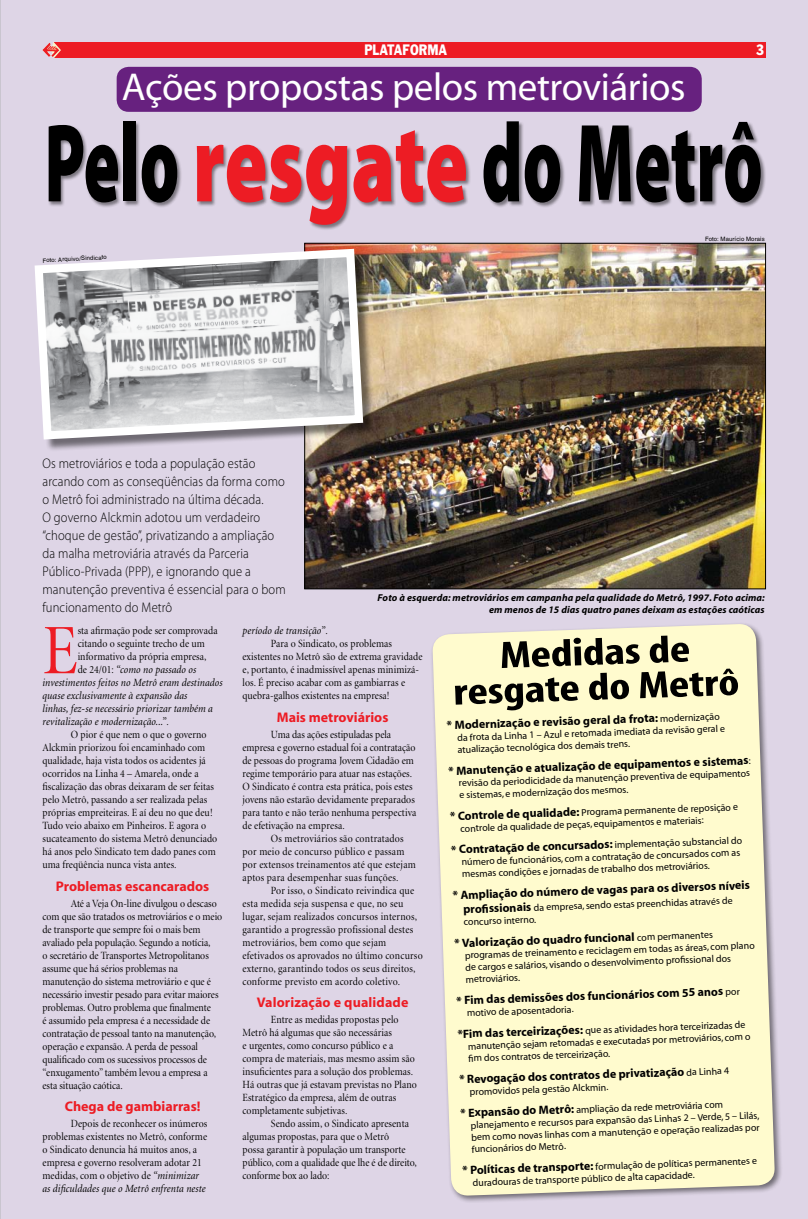
<style>
.page{position:relative;width:808px;height:1219px;background:#ded5e6}
.page>*{position:absolute;margin:0;border:0;box-sizing:border-box;transform-origin:0 0}
.t1{font:900 112.5px "Myriad Pro";color:#000;scale:.6 1}
.t2{font:71px "Minion Display";color:#ed1c24;scale:.9 1}
.t3{font:39px "Myriad";letter-spacing:-.01em;color:#fff}
.t4{font:700 condensed 38.5px/35px "Myriad";color:#000;text-align:center;scale:1.27 1}
.t5{font:300 14px/18px "Myriad Pro";letter-spacing:.01em;color:#000;scale:.9 1}
.t6{font:700 14px "Myriad";color:#ed1c24}
.t7{font:14px "Franklin Gothic";color:#fff;scale:.8 1}
.t8{font:700 12px "Myriad";color:#000}
.t9{font:11px/13px "Minion Display";letter-spacing:.01em;color:#000;scale:.9 1}
.t10{font:italic 11px/13px "Minion";letter-spacing:.01em;color:#000;scale:.9 1}
.t11{font:10px/12px "Myriad";color:#000}
.t12{font:italic 700 10px/12px "Myriad";letter-spacing:.01em;color:#000;text-align:right}
.t13{font:6px "Switzerland Plain";letter-spacing:.02em;color:#000}
.s1{color:#ed1c24}
.s2{font-family:"Minion Display";font-style:normal}
.s3{font-family:"Minion";font-style:italic}
.s4{font-weight:400;font-size:10px}
.s5{font-weight:700;font-size:12px}
</style>
<div class="page">
<img style="left:306px;top:268px;width:458px;height:319px">
<div style="left:54px;top:43px;width:712px;height:15px;background:#ed1c24"></div>
<svg style="left:51px;top:42px;width:10px;height:16px"></svg>
<img style="left:42px;top:43px;width:17px;height:14px">
<div style="left:48px;top:122px;width:760px;height:146px;background:#000;opacity:.45"></div>
<div style="left:117px;top:67px;width:585px;height:45px;background:#67217f;border-radius:12px"></div>
<div style="left:430px;top:621px;width:358px;height:588px;background:#000;opacity:.5"></div>
<svg style="left:432px;top:623px;width:343px;height:573px;background:#f9f4d1"></svg>
<div style="left:36px;top:250px;width:344px;height:206px;background:#000;opacity:.5"></div>
<svg style="left:30px;top:245px;width:337px;height:199px"></svg>
<p class="t7" style="left:365px;top:41px;width:105px">PLATAFORMA</p>
<p class="t7" style="left:756px;top:41px;width:12px">3</p>
<h3 class="t3" style="left:122px;top:68px;width:565px">Ações propostas pelos metroviários</h3>
<h1 class="t1" style="left:44px;top:100px;width:1199px">Pelo <span class="s1">resgate</span> do Metrô</h1>
<p class="t13" style="left:42px;top:257px;width:66px;rotate:-3deg">Foto: Arquivo/Sindicato</p>
<p class="t13" style="left:705px;top:236px;width:61px">Foto: Maurício Morais</p>
<p class="t5" style="left:43px;top:455px;width:272px">Os metroviários e toda a população estão arcando com as conseqüências da forma como o Metrô foi administrado na última década.<br>O governo Alckmin adotou um verdadeiro “choque de gestão”, privatizando a ampliação da malha metroviária através da Parceria Público-Privada (PPP), e ignorando que a manutenção preventiva é essencial para o bom funcionamento do Metrô</p>
<p class="t12" style="left:378px;top:592px;width:389px">Foto à esquerda: metroviários em campanha pela qualidade do Metrô, 1997. Foto acima: em menos de 15 dias quatro panes deixam as estações caóticas</p>
<h2 class="t2" style="left:43px;top:616px;width:41px">E</h2>
<p class="t9" style="left:78px;top:625px;width:157px">sta afirmação pode ser comprovada citando o seguinte trecho de um informativo da própria empresa,</p>
<p class="t10" style="left:43px;top:664px;width:202px;text-indent:35px"><span class="s2">de 24/01:</span> “como no passado os investimentos feitos no Metrô eram destinados quase exclusivamente à expansão das<br>linhas, fez-se necessário priorizar também a revitalização e modernização...”<span class="s2">.</span></p>
<p class="t9" style="left:43px;top:729px;width:196px;text-indent:28px">O pior é que nem o que o governo Alckmin priorizou foi encaminhado com qualidade, haja vista todos os acidentes já ocorridos na Linha 4 – Amarela, onde a fiscalização das obras deixaram de ser feitas pelo Metrô, passando a ser realizada pelas próprias empreiteiras. E aí deu no que deu!<br>Tudo veio abaixo em Pinheiros. E agora o sucateamento do sistema Metrô denunciado há anos pelo Sindicato tem dado panes com uma freqüência nunca vista antes.</p>
<p class="t6" style="left:56px;top:879px;width:155px">Problemas escancarados</p>
<p class="t9" style="left:43px;top:897px;width:201px;text-indent:28px">Até a Veja On-line divulgou o descaso com que são tratados os metroviários e o meio de transporte que sempre foi o mais bem avaliado pela população. Segundo a notícia,<br>o secretário de Transportes Metropolitanos assume que há sérios problemas na manutenção do sistema metroviário e que é necessário investir pesado para evitar maiores problemas. Outro problema que finalmente<br>é assumido pela empresa é a necessidade de contratação de pessoal tanto na manutenção, operação e expansão. A perda de pessoal qualificado com os sucessivos processos de “enxugamento” também levou a empresa a esta situação caótica.</p>
<p class="t6" style="left:65px;top:1099px;width:137px">Chega de gambiarras!</p>
<p class="t9" style="left:43px;top:1117px;width:185px;text-indent:28px">Depois de reconhecer os inúmeros problemas existentes no Metrô, conforme o Sindicato denuncia há muitos anos, a empresa e governo resolveram adotar 21 medidas, com o objetivo de <span class="s3">“minimizar</span></p>
<p class="t10" style="left:43px;top:1182px;width:183px">as dificuldades que o Metrô enfrenta neste</p>
<p class="t10" style="left:243px;top:625px;width:96px">período de transição”<span class="s2">.</span></p>
<p class="t9" style="left:243px;top:638px;width:202px;text-indent:28px">Para o Sindicato, os problemas existentes no Metrô são de extrema gravidade e, portanto, é inadmissível apenas minimizá&shy;los. É preciso acabar com as gambiarras e quebra-galhos existentes na empresa!</p>
<p class="t6" style="left:277px;top:710px;width:113px">Mais metroviários</p>
<p class="t9" style="left:243px;top:728px;width:195px;text-indent:28px">Uma das ações estipuladas pela empresa e governo estadual foi a contratação de pessoas do programa Jovem Cidadão em regime temporário para atuar nas estações.<br>O Sindicato é contra esta prática, pois estes jovens não estarão devidamente preparados para tanto e não terão nenhuma perspectiva de efetivação na empresa.</p>
<p class="t9" style="left:243px;top:832px;width:194px;text-indent:28px">Os metroviários são contratados por meio de concurso público e passam por extensos treinamentos até que estejam aptos para desempenhar suas funções.</p>
<p class="t9" style="left:243px;top:884px;width:202px;text-indent:28px">Por isso, o Sindicato reivindica que esta medida seja suspensa e que, no seu lugar, sejam realizados concursos internos, garantido a progressão profissional destes metroviários, bem como que sejam efetivados os aprovados no último concurso externo, garantindo todos os seus direitos, conforme previsto em acordo coletivo.</p>
<p class="t6" style="left:257px;top:995px;width:153px">Valorização e qualidade</p>
<p class="t9" style="left:243px;top:1013px;width:195px;text-indent:28px">Entre as medidas propostas pelo Metrô há algumas que são necessárias<br>e urgentes, como concurso público e a compra de materiais, mas mesmo assim são insuficientes para a solução dos problemas.<br>Há outras que já estavam previstas no Plano Estratégico da empresa, além de outras completamente subjetivas.</p>
<p class="t9" style="left:243px;top:1117px;width:195px;text-indent:28px">Sendo assim, o Sindicato apresenta algumas propostas, para que o Metrô<br>possa garantir à população um transporte público, com a qualidade que lhe é de direito, conforme box ao lado:</p>
<h3 class="t4" style="left:451px;top:641px;width:227px;rotate:-2deg">Medidas de resgate do Metrô</h3>
<p class="t8" style="left:447px;top:719px;width:274px;rotate:-2deg">* Modernização e revisão geral da frota: <span class="s4">modernização</span></p>
<p class="t11" style="left:457px;top:732px;width:269px;rotate:-2deg">da frota da Linha 1 – Azul e retomada imediata da revisão geral e atualização tecnológica dos demais trens.</p>
<p class="t8" style="left:448px;top:765px;width:304px;rotate:-2deg">* Manutenção e atualização de equipamentos e sistemas<span class="s4">:</span></p>
<p class="t11" style="left:459px;top:777px;width:293px;rotate:-2deg">revisão da periodicidade da manutenção preventiva de equipamentos e sistemas, e modernização dos mesmos.</p>
<p class="t11" style="left:460px;top:811px;width:280px;text-indent:-10px;rotate:-2deg"><span class="s5">* Controle de qualidade:</span> Programa permanente de reposição e controle da qualidade de peças, equipamentos e materiais:</p>
<p class="t8" style="left:451px;top:843px;width:293px;rotate:-2deg">* Contratação de concursados: <span class="s4">implementação substancial do</span></p>
<p class="t11" style="left:461px;top:856px;width:280px;rotate:-2deg">número de funcionários, com a contratação de concursados com as mesmas condições e jornadas de trabalho dos metroviários.</p>
<p class="t8" style="left:452px;top:889px;width:299px;rotate:-2deg">* Ampliação do número de vagas para os diversos níveis</p>
<p class="t11" style="left:463px;top:904px;width:271px;rotate:-2deg"><span class="s5">profi ssionais</span> da empresa, sendo estas preenchidas através de concurso interno.</p>
<p class="t8" style="left:454px;top:937px;width:260px;rotate:-2deg">* Valorização do quadro funcional <span class="s4">com permanentes</span></p>
<p class="t11" style="left:465px;top:950px;width:291px;rotate:-2deg">programas de treinamento e reciclagem em todas as áreas, com plano de cargos e salários, visando o desenvolvimento profi ssional dos metroviários.</p>
<p class="t8" style="left:456px;top:994px;width:285px;rotate:-2deg">* Fim das demissões dos funcionários com 55 anos <span class="s4">por</span></p>
<p class="t11" style="left:456px;top:1003px;width:289px;line-height:21.5px;text-indent:10px;rotate:-2deg">motivo de aposentadoria.<br><span class="s5">*Fim das terceirizações:</span> que as atividades hora terceirizadas de</p>
<p class="t11" style="left:468px;top:1041px;width:284px;rotate:-2deg">manutenção sejam retomadas e executadas por metroviários, com o fi m dos contratos de terceirização.</p>
<p class="t8" style="left:459px;top:1073px;width:272px;rotate:-2deg">* Revogação dos contratos de privatização <span class="s4">da Linha 4</span></p>
<p class="t11" style="left:459px;top:1082px;width:264px;line-height:21.5px;text-indent:10px;rotate:-2deg">promovidos pela gestão Alckmin.<br><span class="s5">* Expansão do Metrô:</span> ampliação da rede metroviária com</p>
<p class="t11" style="left:471px;top:1120px;width:290px;text-align:justify;rotate:-2deg">planejamento e recursos para expansão das Linhas 2 – Verde, 5 – Lilás, bem como novas linhas com a manutenção e operação realizadas por funcionários do Metrô.</p>
<p class="t11" style="left:472px;top:1165px;width:286px;text-indent:-10px;rotate:-2deg"><span class="s5">* Políticas de transporte:</span> formulação de políticas permanentes e duradouras de transporte público de alta capacidade.</p>
</div>
